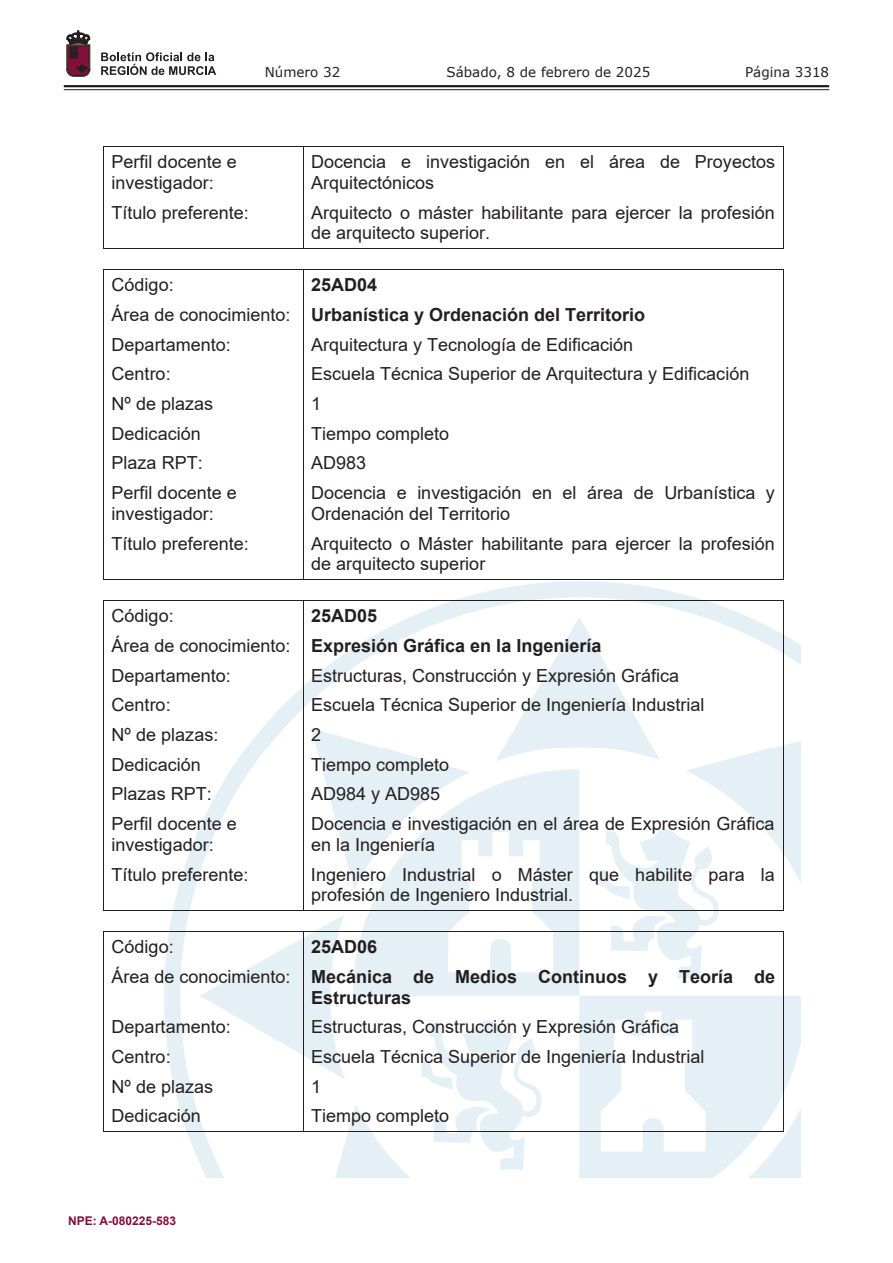
<style>
.page{position:relative;width:893px;height:1263px;background:#fff}
.page>*{position:absolute;margin:0;border:0;box-sizing:border-box;transform-origin:0 0}
.t1{font:18px/20.7px "Arial";color:#231f20}
.t2{font:700 18px/29.7px "Arial";color:#231f20}
.t3{font:13.5px "Verdana";color:#231f20}
.t4{font:700 12px "Arial";color:#830f3b}
.s1{font-weight:400}
</style>
<div class="page">
<hr style="left:64px;top:85px;width:765px;height:2px;background:#231f20">
<hr style="left:64px;top:89px;width:765px;height:1px;background:#231f20">
<svg style="left:101px;top:52px;width:115px;height:23px"></svg>
<svg style="left:67px;top:31px;width:23px;height:45px"></svg>
<img style="left:165px;top:582px;width:635px;height:596px">
<hr style="left:103px;top:146px;width:680px;height:1px;background:#231f20">
<hr style="left:103px;top:147px;width:1px;height:50px;background:#231f20">
<hr style="left:303px;top:147px;width:1px;height:50px;background:#231f20">
<hr style="left:783px;top:147px;width:1px;height:50px;background:#231f20">
<hr style="left:103px;top:197px;width:1px;height:52px;background:#231f20">
<hr style="left:103px;top:248px;width:200px;height:1px;background:#231f20">
<hr style="left:303px;top:197px;width:1px;height:52px;background:#231f20">
<hr style="left:303px;top:248px;width:480px;height:1px;background:#231f20">
<hr style="left:783px;top:197px;width:1px;height:52px;background:#231f20">
<hr style="left:103px;top:269px;width:680px;height:1px;background:#231f20">
<hr style="left:103px;top:270px;width:1px;height:30px;background:#231f20">
<hr style="left:303px;top:270px;width:1px;height:30px;background:#231f20">
<hr style="left:783px;top:270px;width:1px;height:30px;background:#231f20">
<svg style="left:103px;top:300px;width:1px;height:29px"></svg>
<svg style="left:303px;top:300px;width:1px;height:29px"></svg>
<svg style="left:783px;top:300px;width:1px;height:29px"></svg>
<hr style="left:103px;top:329px;width:1px;height:30px;background:#231f20">
<hr style="left:303px;top:329px;width:1px;height:30px;background:#231f20">
<hr style="left:783px;top:329px;width:1px;height:30px;background:#231f20">
<hr style="left:103px;top:359px;width:1px;height:30px;background:#231f20">
<hr style="left:303px;top:359px;width:1px;height:30px;background:#231f20">
<hr style="left:783px;top:359px;width:1px;height:30px;background:#231f20">
<hr style="left:103px;top:389px;width:1px;height:30px;background:#231f20">
<hr style="left:303px;top:389px;width:1px;height:30px;background:#231f20">
<hr style="left:783px;top:389px;width:1px;height:30px;background:#231f20">
<svg style="left:103px;top:419px;width:1px;height:29px"></svg>
<svg style="left:303px;top:419px;width:1px;height:29px"></svg>
<svg style="left:783px;top:419px;width:1px;height:29px"></svg>
<hr style="left:103px;top:448px;width:1px;height:30px;background:#231f20">
<hr style="left:303px;top:448px;width:1px;height:30px;background:#231f20">
<hr style="left:783px;top:448px;width:1px;height:30px;background:#231f20">
<hr style="left:103px;top:478px;width:1px;height:50px;background:#231f20">
<hr style="left:303px;top:478px;width:1px;height:50px;background:#231f20">
<hr style="left:783px;top:478px;width:1px;height:50px;background:#231f20">
<hr style="left:103px;top:528px;width:1px;height:52px;background:#231f20">
<hr style="left:103px;top:579px;width:200px;height:1px;background:#231f20">
<hr style="left:303px;top:528px;width:1px;height:52px;background:#231f20">
<hr style="left:303px;top:579px;width:480px;height:1px;background:#231f20">
<hr style="left:783px;top:528px;width:1px;height:52px;background:#231f20">
<hr style="left:103px;top:600px;width:680px;height:1px;background:#231f20">
<hr style="left:103px;top:601px;width:1px;height:30px;background:#231f20">
<hr style="left:303px;top:601px;width:1px;height:30px;background:#231f20">
<hr style="left:783px;top:601px;width:1px;height:30px;background:#231f20">
<svg style="left:103px;top:631px;width:1px;height:29px"></svg>
<svg style="left:303px;top:631px;width:1px;height:29px"></svg>
<svg style="left:783px;top:631px;width:1px;height:29px"></svg>
<hr style="left:103px;top:660px;width:1px;height:30px;background:#231f20">
<hr style="left:303px;top:660px;width:1px;height:30px;background:#231f20">
<hr style="left:783px;top:660px;width:1px;height:30px;background:#231f20">
<hr style="left:103px;top:690px;width:1px;height:30px;background:#231f20">
<hr style="left:303px;top:690px;width:1px;height:30px;background:#231f20">
<hr style="left:783px;top:690px;width:1px;height:30px;background:#231f20">
<svg style="left:103px;top:720px;width:1px;height:29px"></svg>
<svg style="left:303px;top:720px;width:1px;height:29px"></svg>
<svg style="left:783px;top:720px;width:1px;height:29px"></svg>
<hr style="left:103px;top:749px;width:1px;height:30px;background:#231f20">
<hr style="left:303px;top:749px;width:1px;height:30px;background:#231f20">
<hr style="left:783px;top:749px;width:1px;height:30px;background:#231f20">
<hr style="left:103px;top:779px;width:1px;height:30px;background:#231f20">
<hr style="left:303px;top:779px;width:1px;height:30px;background:#231f20">
<hr style="left:783px;top:779px;width:1px;height:30px;background:#231f20">
<hr style="left:103px;top:809px;width:1px;height:50px;background:#231f20">
<hr style="left:303px;top:809px;width:1px;height:50px;background:#231f20">
<hr style="left:783px;top:809px;width:1px;height:50px;background:#231f20">
<hr style="left:103px;top:859px;width:1px;height:51px;background:#231f20">
<hr style="left:103px;top:910px;width:200px;height:1px;background:#231f20">
<hr style="left:303px;top:859px;width:1px;height:51px;background:#231f20">
<hr style="left:303px;top:910px;width:480px;height:1px;background:#231f20">
<hr style="left:783px;top:859px;width:1px;height:51px;background:#231f20">
<hr style="left:103px;top:931px;width:680px;height:1px;background:#231f20">
<hr style="left:103px;top:932px;width:1px;height:30px;background:#231f20">
<hr style="left:303px;top:932px;width:1px;height:30px;background:#231f20">
<hr style="left:783px;top:932px;width:1px;height:30px;background:#231f20">
<hr style="left:103px;top:962px;width:1px;height:50px;background:#231f20">
<hr style="left:303px;top:962px;width:1px;height:50px;background:#231f20">
<hr style="left:783px;top:962px;width:1px;height:50px;background:#231f20">
<hr style="left:103px;top:1012px;width:1px;height:30px;background:#231f20">
<hr style="left:303px;top:1012px;width:1px;height:30px;background:#231f20">
<hr style="left:783px;top:1012px;width:1px;height:30px;background:#231f20">
<svg style="left:103px;top:1042px;width:1px;height:29px"></svg>
<svg style="left:303px;top:1042px;width:1px;height:29px"></svg>
<svg style="left:783px;top:1042px;width:1px;height:29px"></svg>
<hr style="left:103px;top:1071px;width:1px;height:30px;background:#231f20">
<hr style="left:303px;top:1071px;width:1px;height:30px;background:#231f20">
<hr style="left:783px;top:1071px;width:1px;height:30px;background:#231f20">
<hr style="left:103px;top:1101px;width:1px;height:30px;background:#231f20">
<hr style="left:103px;top:1131px;width:200px;height:1px;background:#231f20">
<hr style="left:303px;top:1101px;width:1px;height:30px;background:#231f20">
<hr style="left:303px;top:1131px;width:480px;height:1px;background:#231f20">
<hr style="left:783px;top:1101px;width:1px;height:30px;background:#231f20">
<p class="t3" style="left:265px;top:62px;width:77px">Número 32</p>
<p class="t3" style="left:447px;top:62px;width:205px">Sábado, 8 de febrero de 2025</p>
<p class="t3" style="left:745px;top:62px;width:86px">Página 3318</p>
<p class="t1" style="left:112px;top:151px;width:127px">Perfil docente e investigador:</p>
<p class="t1" style="left:311px;top:151px;width:465px">Docencia e investigación en el área de Proyectos<br>Arquitectónicos</p>
<p class="t1" style="left:112px;top:202px;width:139px">Título preferente:</p>
<p class="t1" style="left:311px;top:202px;width:465px">Arquitecto o máster habilitante para ejercer la profesión de arquitecto superior.</p>
<p class="t1" style="left:112px;top:274px;width:64px">Código:</p>
<p class="t2" style="left:112px;top:270px;width:535px;text-indent:199px">25AD04<br><span class="s1">Área de conocimiento:</span> Urbanística y Ordenación del Territorio<br><span class="s1">Departamento:</span></p>
<p class="t1" style="left:311px;top:334px;width:324px">Arquitectura y Tecnología de Edificación</p>
<p class="t1" style="left:112px;top:363px;width:61px">Centro:</p>
<p class="t1" style="left:311px;top:363px;width:440px">Escuela Técnica Superior de Arquitectura y Edificación</p>
<p class="t1" style="left:112px;top:393px;width:103px">Nº de plazas</p>
<p class="t1" style="left:311px;top:393px;width:12px">1</p>
<p class="t1" style="left:112px;top:423px;width:91px">Dedicación</p>
<p class="t1" style="left:311px;top:423px;width:140px">Tiempo completo</p>
<p class="t1" style="left:112px;top:453px;width:93px">Plaza RPT:</p>
<p class="t1" style="left:311px;top:453px;width:56px">AD983</p>
<p class="t1" style="left:112px;top:482px;width:127px">Perfil docente e investigador:</p>
<p class="t1" style="left:311px;top:482px;width:465px">Docencia e investigación en el área de Urbanística y<br>Ordenación del Territorio</p>
<p class="t1" style="left:112px;top:533px;width:139px">Título preferente:</p>
<p class="t1" style="left:311px;top:533px;width:465px">Arquitecto o Máster habilitante para ejercer la profesión de arquitecto superior</p>
<p class="t1" style="left:112px;top:605px;width:64px">Código:</p>
<p class="t2" style="left:112px;top:601px;width:491px;text-indent:199px">25AD05<br><span class="s1">Área de conocimiento:</span> Expresión Gráfica en la Ingeniería<br><span class="s1">Departamento:</span></p>
<p class="t1" style="left:311px;top:665px;width:370px">Estructuras, Construcción y Expresión Gráfica</p>
<p class="t1" style="left:112px;top:694px;width:61px">Centro:</p>
<p class="t1" style="left:311px;top:694px;width:395px">Escuela Técnica Superior de Ingeniería Industrial</p>
<p class="t1" style="left:112px;top:724px;width:108px">Nº de plazas:</p>
<p class="t1" style="left:311px;top:724px;width:12px">2</p>
<p class="t1" style="left:112px;top:754px;width:91px">Dedicación</p>
<p class="t1" style="left:311px;top:754px;width:140px">Tiempo completo</p>
<p class="t1" style="left:112px;top:784px;width:102px">Plazas RPT:</p>
<p class="t1" style="left:311px;top:784px;width:131px">AD984 y AD985</p>
<p class="t1" style="left:112px;top:813px;width:127px">Perfil docente e investigador:</p>
<p class="t1" style="left:311px;top:813px;width:465px">Docencia e investigación en el área de Expresión Gráfica en la Ingeniería</p>
<p class="t1" style="left:112px;top:864px;width:138px">Título preferente:</p>
<p class="t1" style="left:311px;top:864px;width:465px">Ingeniero Industrial o Máster que habilite para la profesión de Ingeniero Industrial.</p>
<p class="t1" style="left:112px;top:936px;width:64px">Código:</p>
<p class="t2" style="left:112px;top:932px;width:665px;text-indent:199px">25AD06<br><span class="s1">Área de conocimiento:</span> Mecánica de Medios Continuos y Teoría de</p>
<p class="t2" style="left:311px;top:982px;width:101px">Estructuras</p>
<p class="t1" style="left:112px;top:1016px;width:121px">Departamento:</p>
<p class="t1" style="left:311px;top:1016px;width:370px">Estructuras, Construcción y Expresión Gráfica</p>
<p class="t1" style="left:112px;top:1046px;width:61px">Centro:</p>
<p class="t1" style="left:311px;top:1046px;width:395px">Escuela Técnica Superior de Ingeniería Industrial</p>
<p class="t1" style="left:112px;top:1076px;width:103px">Nº de plazas</p>
<p class="t1" style="left:311px;top:1076px;width:12px">1</p>
<p class="t1" style="left:112px;top:1105px;width:91px">Dedicación</p>
<p class="t1" style="left:311px;top:1105px;width:140px">Tiempo completo</p>
<p class="t4" style="left:68px;top:1212px;width:110px">NPE: A-080225-583</p>
</div>
